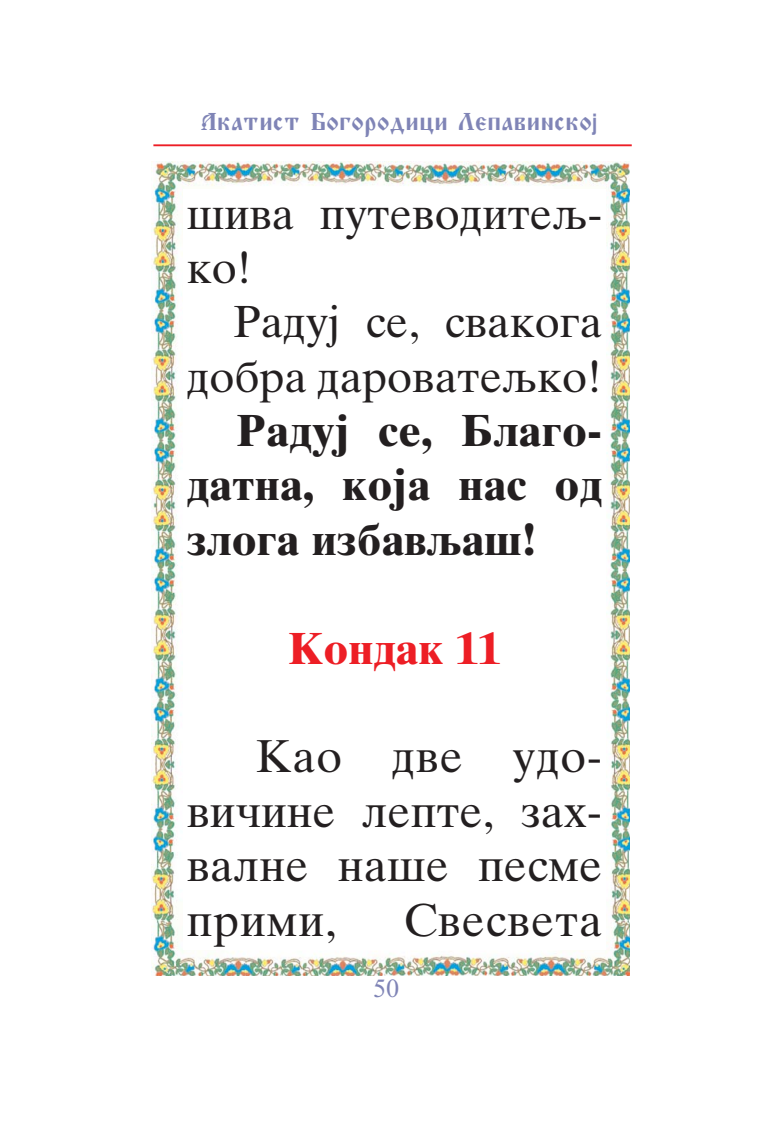
<style>
.page{position:relative;width:783px;height:1134px;background:#fff}
.page>*{position:absolute;margin:0;border:0;box-sizing:border-box;transform-origin:0 0}
.t1{font:46.2px/54.4px "Times Ten Cyrillic Upright";letter-spacing:.005em;color:#231f20;text-align:justify}
.t2{font:45px/54.3px "Times Ten Cyrillic Upright";color:#231f20}
.t3{font:700 45px/54.3px "Times Ten Cyrillic";letter-spacing:.005em;color:#231f20;text-align:justify}
.t4{font:700 45px "Times Ten Cyrillic";color:#ed1e25}
.t5{font:30px "Studenica";letter-spacing:.015em;color:#7f84b6}
.t6{font:26.25px "Times New Roman";color:#7f84b6}
.s1{font-family:"Hlevetica";font-weight:700;font-size:22.5px}
</style>
<div class="page">
<img style="left:151px;top:162px;width:479px;height:813px">
<div style="left:183px;top:189px;width:423px;height:760px;background:#fff"></div>
<hr style="left:153px;top:144px;width:479px;height:2px;background:#ed1e25">
<p class="t5" style="left:201px;top:102px;width:398px">Akatist Bogorodiqi Lepavinsko<span class="s1">j</span></p>
<p class="t2" style="left:187px;top:186px;width:417px">πiva putevoditew&shy;ko!</p>
<p class="t2" style="left:187px;top:295px;width:417px;text-align:right">Raduj se, svakoga dobra darovatewko!</p>
<p class="t3" style="left:187px;top:403px;width:417px;text-indent:49px">Raduj se, Blago&shy;datna, koja nas od zloga izbavwaπ!</p>
<p class="t4" style="left:288px;top:622px;width:214px">Kondak 11</p>
<p class="t1" style="left:187px;top:729px;width:417px;text-indent:69px">Kao dve udo&shy;viËine lepte, zah&shy;valne naπe pesme primi,</p>
<p class="t1" style="left:404px;top:892px;width:200px">Svesveta</p>
<p class="t6" style="left:373px;top:979px;width:28px">50</p>
</div>
